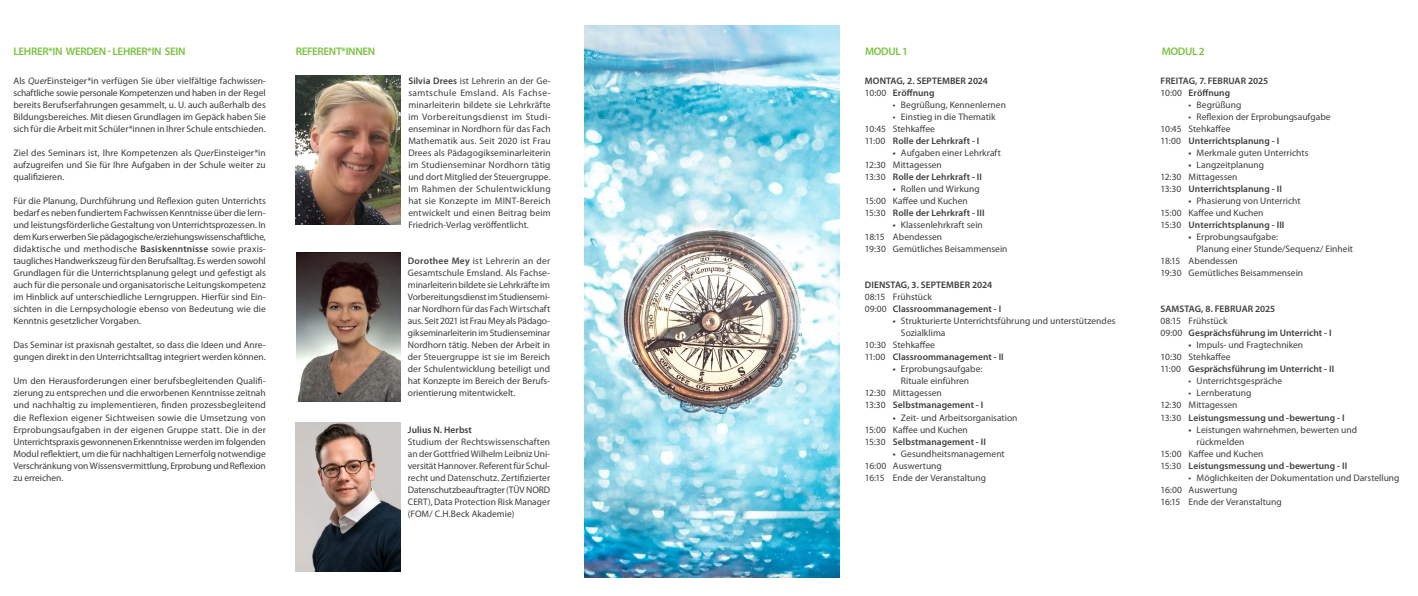
<style>
.page{position:relative;width:1418px;height:596px;background:#fff}
.page>*{position:absolute;margin:0;border:0;box-sizing:border-box;transform-origin:0 0}
.Seitenüberschrift{font:600 11px "Myriad Pro";letter-spacing:-.03em;color:#7bc142}
.t1{font:9.5px/12px "Myriad Pro";color:#3e3e3f;text-align:justify}
.t2{font:9.5px/12px "Myriad Pro";color:#393b3d;text-align:justify}
.t3{font:600 9.5px "Myriad Pro";letter-spacing:.005em;color:#3e3e3f}
.t4{font:600 9.5px "Myriad Pro";letter-spacing:.005em;color:#393b3d}
.s1{font-style:italic}
.s2{font-weight:600}
.s3{font-weight:400}
</style>
<div class="page">
<img style="left:296px;top:75px;width:104px;height:149px">
<img style="left:296px;top:252px;width:105px;height:149px">
<img style="left:296px;top:422px;width:104px;height:149px">
<img style="left:584px;top:26px;width:255px;height:551px">
<p class="Seitenüberschrift" style="left:14px;top:44px;width:173px">LEHRER*IN WERDEN - LEHRER*IN SEIN</p>
<p class="t2" style="left:13px;top:75px;width:254px">Als <span class="s1">Quer</span>Einsteiger*in verfügen Sie über vielfältige fachwissen&shy;schaftliche sowie personale Kompetenzen und haben in der Regel bereits Berufserfahrungen gesammelt, u. U. auch außerhalb des Bildungsbereiches. Mit diesen Grundlagen im Gepäck haben Sie sich für die Arbeit mit Schüler*innen in Ihrer Schule entschieden.</p>
<p class="t2" style="left:13px;top:147px;width:254px">Ziel des Seminars ist, Ihre Kompetenzen als <span class="s1">Quer</span>Einsteiger*in aufzugreifen und Sie für Ihre Aufgaben in der Schule weiter zu qualifizieren.</p>
<p class="t2" style="left:13px;top:195px;width:254px">Für die Planung, Durchführung und Reflexion guten Unterrichts bedarf es neben fundiertem Fachwissen Kenntnisse über die lern&shy;und leistungsförderliche Gestaltung von Unterrichtsprozessen. In dem Kurs erwerben Sie pädagogische/erziehungswissenschaftliche, didaktische und methodische <span class="s2">Basiskenntnisse</span> sowie praxis&shy;taugliches Handwerkszeug für den Berufsalltag. Es werden sowohl Grundlagen für die Unterrichtsplanung gelegt und gefestigt als auch für die personale und organisatorische Leitungskompetenz im Hinblick auf unterschiedliche Lerngruppen. Hierfür sind Ein&shy;sichten in die Lernpsychologie ebenso von Bedeutung wie die Kenntnis gesetzlicher Vorgaben.</p>
<p class="t2" style="left:13px;top:339px;width:254px">Das Seminar ist praxisnah gestaltet, so dass die Ideen und Anre&shy;gungen direkt in den Unterrichtsalltag integriert werden können.</p>
<p class="t2" style="left:13px;top:375px;width:254px">Um den Herausforderungen einer berufsbegleitenden Qualifi&shy;zierung zu entsprechen und die erworbenen Kenntnisse zeitnah und nachhaltig zu implementieren, finden prozessbegleitend die Reflexion eigener Sichtweisen sowie die Umsetzung von Erprobungsaufgaben in der eigenen Gruppe statt. Die in der Unterrichtspraxis gewonnenen Erkenntnisse werden im folgenden Modul reflektiert, um die für nachhaltigen Lernerfolg notwendige Verschränkung von Wissensvermittlung, Erprobung und Reflexion zu erreichen.</p>
<p class="Seitenüberschrift" style="left:296px;top:44px;width:81px">REFERENT*INNEN</p>
<p class="t1" style="left:408px;top:75px;width:144px"><span class="s2">Silvia Drees</span> ist Lehrerin an der Ge&shy;samtschule Emsland. Als Fachse&shy;minarleiterin bildete sie Lehrkräfte im Vorbereitungsdienst im Studi&shy;enseminar in Nordhorn für das Fach Mathematik aus. Seit 2020 ist Frau Drees als Pädagogikseminarleiterin im Studienseminar Nordhorn tätig und dort Mitglied der Steuergruppe.<br>Im Rahmen der Schulentwicklung hat sie Konzepte im MINT-Bereich entwickelt und einen Beitrag beim Friedrich-Verlag veröffentlicht.</p>
<p class="t1" style="left:408px;top:255px;width:144px"><span class="s2">Dorothee Mey</span> ist Lehrerin an der Gesamtschule Emsland. Als Fachse&shy;minarleiterin bildete sie Lehrkräfte im Vorbereitungsdienst im Studiensemi&shy;nar Nordhorn für das Fach Wirtschaft aus. Seit 2021 ist Frau Mey als Pädago&shy;gikseminarleiterin im Studienseminar Nordhorn tätig. Neben der Arbeit in der Steuergruppe ist sie im Bereich der Schulentwicklung beteiligt und hat Konzepte im Bereich der Berufs&shy;orientierung mitentwickelt.</p>
<p class="t3" style="left:408px;top:423px;width:66px">Julius N. Herbst</p>
<p class="t1" style="left:408px;top:435px;width:144px">Studium der Rechtswissenschaften an der Gottfried Wilhelm Leibniz Uni&shy;versität Hannover. Referent für Schul&shy;recht und Datenschutz. Zertifizierter Datenschutzbeauftragter (TÜV NORD CERT), Data Protection Risk Manager (FOM/ C.H.Beck Akademie)</p>
<p class="Seitenüberschrift" style="left:865px;top:44px;width:44px">MODUL 1</p>
<p class="t4" style="left:865px;top:75px;width:124px">MONTAG, 2. SEPTEMBER 2024</p>
<p class="t3" style="left:865px;top:87px;width:71px"><span class="s3">10:00</span> Eröffnung</p>
<p class="t1" style="left:893px;top:99px;width:114px">• Begrüßung, Kennenlernen</p>
<p class="t1" style="left:893px;top:111px;width:104px">• Einstieg in die Thematik</p>
<p class="t1" style="left:865px;top:123px;width:72px">10:45 Stehkaffee</p>
<p class="t3" style="left:865px;top:135px;width:116px"><span class="s3">11:00</span> Rolle der Lehrkraft - I</p>
<p class="t1" style="left:893px;top:147px;width:109px"><span class="s2">•</span> Aufgaben einer Lehrkraft</p>
<p class="t1" style="left:865px;top:159px;width:78px">12:30 Mittagessen</p>
<p class="t3" style="left:865px;top:171px;width:119px"><span class="s3">13:30</span> Rolle der Lehrkraft - II</p>
<p class="t1" style="left:893px;top:183px;width:88px"><span class="s2">•</span> Rollen und Wirkung</p>
<p class="t1" style="left:865px;top:195px;width:104px">15:00 Kaffee und Kuchen</p>
<p class="t3" style="left:865px;top:207px;width:121px"><span class="s3">15:30</span> Rolle der Lehrkraft - III</p>
<p class="t1" style="left:893px;top:219px;width:91px"><span class="s2">•</span> Klassenlehrkraft sein</p>
<p class="t1" style="left:865px;top:231px;width:79px">18:15 Abendessen</p>
<p class="t1" style="left:865px;top:243px;width:144px">19:30 Gemütliches Beisammensein</p>
<p class="t4" style="left:865px;top:279px;width:129px">DIENSTAG, 3. SEPTEMBER 2024</p>
<p class="t1" style="left:865px;top:291px;width:68px">08:15 Frühstück</p>
<p class="t3" style="left:865px;top:303px;width:138px"><span class="s3">09:00</span> Classroommanagement - I</p>
<p class="t1" style="left:893px;top:315px;width:224px"><span class="s2">•</span> Strukturierte Unterrichtsführung und unterstützendes</p>
<p class="t1" style="left:901px;top:327px;width:46px">Sozialklima</p>
<p class="t1" style="left:865px;top:339px;width:72px">10:30 Stehkaffee</p>
<p class="t3" style="left:865px;top:351px;width:140px"><span class="s3">11:00</span> Classroommanagement - II</p>
<p class="t1" style="left:893px;top:363px;width:91px"><span class="s2">•</span> Erprobungsaufgabe:</p>
<p class="t1" style="left:901px;top:375px;width:70px">Rituale einführen</p>
<p class="t1" style="left:865px;top:387px;width:78px">12:30 Mittagessen</p>
<p class="t3" style="left:865px;top:399px;width:120px"><span class="s3">13:30</span> Selbstmanagement - I</p>
<p class="t1" style="left:893px;top:411px;width:126px"><span class="s2">•</span> Zeit- und Arbeitsorganisation</p>
<p class="t1" style="left:865px;top:423px;width:104px">15:00 Kaffee und Kuchen</p>
<p class="t3" style="left:865px;top:435px;width:122px"><span class="s3">15:30</span> Selbstmanagement - II</p>
<p class="t1" style="left:893px;top:447px;width:113px"><span class="s2">•</span> Gesundheitsmanagement</p>
<p class="t1" style="left:865px;top:459px;width:78px">16:00 Auswertung</p>
<p class="t1" style="left:865px;top:471px;width:123px">16:15 Ende der Veranstaltung</p>
<p class="t3" style="left:1160px;top:75px;width:109px">FREITAG, 7. FEBRUAR 2025</p>
<p class="t3" style="left:1160px;top:87px;width:71px"><span class="s3">10:00</span> Eröffnung</p>
<p class="t1" style="left:1188px;top:99px;width:54px">• Begrüßung</p>
<p class="t1" style="left:1188px;top:111px;width:143px">• Reflexion der Erprobungsaufgabe</p>
<p class="t1" style="left:1160px;top:123px;width:72px">10:45 Stehkaffee</p>
<p class="t3" style="left:1160px;top:135px;width:120px"><span class="s3">11:00</span> Unterrichtsplanung - I</p>
<p class="t1" style="left:1188px;top:147px;width:121px"><span class="s2">•</span> Merkmale guten Unterrichts</p>
<p class="t1" style="left:1188px;top:159px;width:77px"><span class="s2">•</span> Langzeitplanung</p>
<p class="t1" style="left:1160px;top:171px;width:78px">12:30 Mittagessen</p>
<p class="t3" style="left:1160px;top:183px;width:123px"><span class="s3">13:30</span> Unterrichtsplanung - II</p>
<p class="t1" style="left:1188px;top:195px;width:113px"><span class="s2">•</span> Phasierung von Unterricht</p>
<p class="t1" style="left:1160px;top:207px;width:104px">15:00 Kaffee und Kuchen</p>
<p class="t3" style="left:1160px;top:219px;width:125px"><span class="s3">15:30</span> Unterrichtsplanung - III</p>
<p class="t1" style="left:1188px;top:231px;width:91px"><span class="s2">•</span> Erprobungsaufgabe:</p>
<p class="t1" style="left:1196px;top:243px;width:158px">Planung einer Stunde/Sequenz/ Einheit</p>
<p class="t1" style="left:1160px;top:255px;width:79px">18:15 Abendessen</p>
<p class="t1" style="left:1160px;top:267px;width:144px">19:30 Gemütliches Beisammensein</p>
<p class="t3" style="left:1160px;top:303px;width:116px">SAMSTAG, 8. FEBRUAR 2025</p>
<p class="t1" style="left:1160px;top:315px;width:68px">08:15 Frühstück</p>
<p class="t3" style="left:1160px;top:327px;width:172px"><span class="s3">09:00</span> Gesprächsführung im Unterricht - I</p>
<p class="t1" style="left:1188px;top:339px;width:116px"><span class="s2">•</span> Impuls- und Fragtechniken</p>
<p class="t1" style="left:1160px;top:351px;width:72px">10:30 Stehkaffee</p>
<p class="t3" style="left:1160px;top:363px;width:175px"><span class="s3">11:00</span> Gesprächsführung im Unterricht - II</p>
<p class="t1" style="left:1188px;top:375px;width:95px">• Unterrichtsgespräche</p>
<p class="t1" style="left:1188px;top:387px;width:64px">• Lernberatung</p>
<p class="t1" style="left:1160px;top:399px;width:78px">12:30 Mittagessen</p>
<p class="t3" style="left:1160px;top:411px;width:185px"><span class="s3">13:30</span> Leistungsmessung und -bewertung - I</p>
<p class="t1" style="left:1188px;top:423px;width:170px"><span class="s2">•</span> Leistungen wahrnehmen, bewerten und</p>
<p class="t1" style="left:1196px;top:435px;width:49px">rückmelden</p>
<p class="t1" style="left:1160px;top:447px;width:104px">15:00 Kaffee und Kuchen</p>
<p class="t3" style="left:1160px;top:459px;width:188px"><span class="s3">15:30</span> Leistungsmessung und -bewertung - II</p>
<p class="t1" style="left:1188px;top:471px;width:212px">• Möglichkeiten der Dokumentation und Darstellung</p>
<p class="t1" style="left:1160px;top:483px;width:78px">16:00 Auswertung</p>
<p class="t1" style="left:1160px;top:495px;width:123px">16:15 Ende der Veranstaltung</p>
</div>
